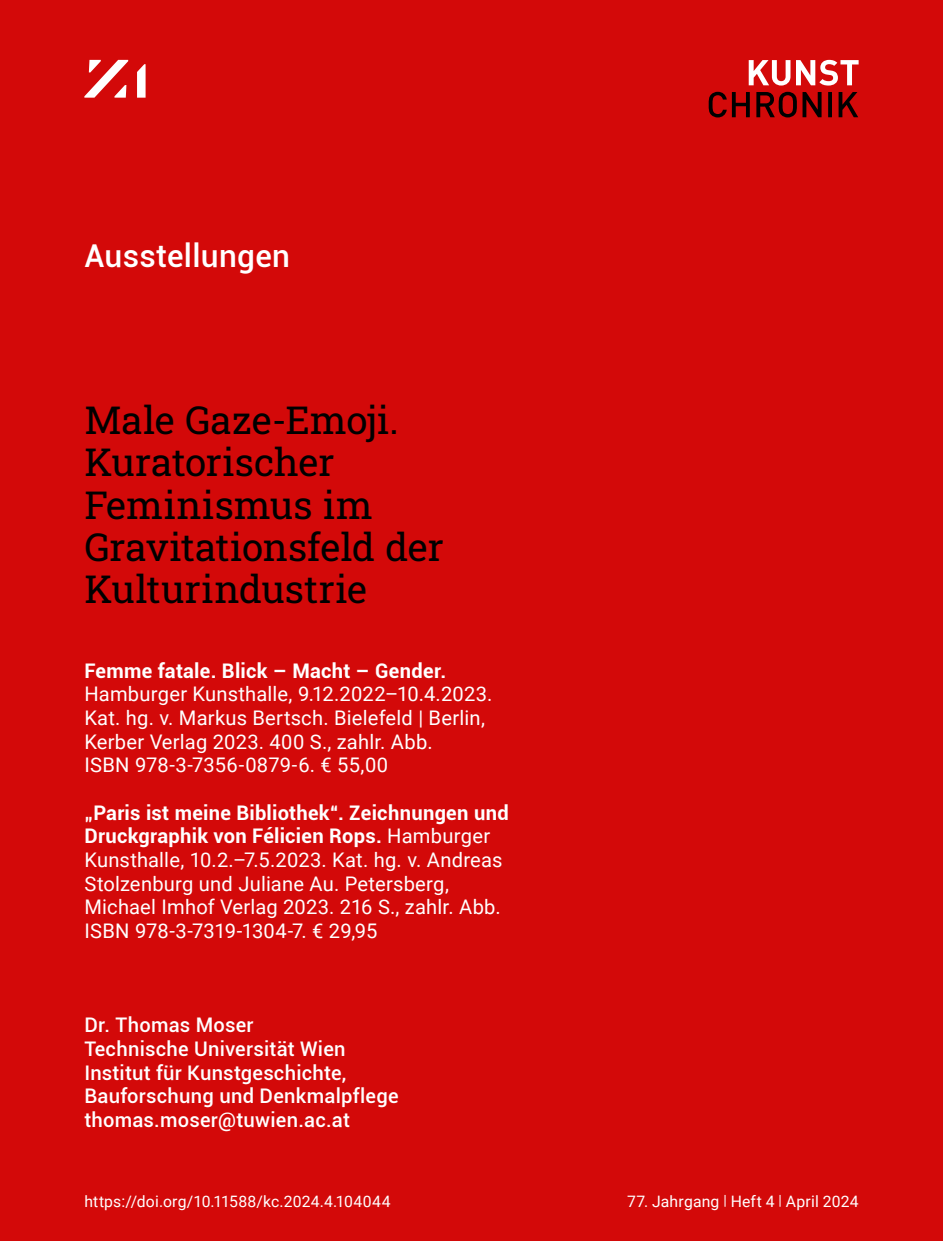
<style>
.page{position:relative;width:943px;height:1241px;background:#fff}
.page>*{position:absolute;margin:0;border:0;box-sizing:border-box;transform-origin:0 0}
.Headline_Slab_20pt{font:38.5px/42px "Roboto Slab";color:#000}
.Kapitel_18pt{font:500 31.5px "Roboto";letter-spacing:.01em;color:#fff}
.Fließtext_11_5pt{font:20.12px/23.6px "Roboto";letter-spacing:.01em;color:#fff}
.Fließtext_11_5pt-2{font:500 20.12px/23.6px "Roboto";letter-spacing:.01em;color:#fff}
.t1{font:15.75px "Roboto";letter-spacing:.01em;color:#fff}
.s1{font-weight:700}
.s2{font-size:14px}
</style>
<div class="page">
<div style="left:0;top:0;width:943px;height:1240px;background:#d30909"></div>
<svg style="left:708px;top:92px;width:150px;height:25px"></svg>
<svg style="left:796px;top:60px;width:62px;height:25px"></svg>
<svg style="left:748px;top:60px;width:42px;height:25px"></svg>
<svg style="left:84px;top:60px;width:44px;height:38px"></svg>
<svg style="left:137px;top:64px;width:9px;height:34px"></svg>
<p class="Kapitel_18pt" style="left:84px;top:233px;width:207px">Ausstellungen</p>
<p class="Headline_Slab_20pt" style="left:84px;top:398px;width:361px">Male Gaze-Emoji.<br>Kuratorischer<br>Feminismus im<br>Gravitationsfeld der<br>Kulturindustrie</p>
<p class="Fließtext_11_5pt" style="left:84px;top:658px;width:409px"><span class="s1">Femme fatale. Blick – Macht – Gender.<br></span>Hamburger Kunsthalle, 9.12.2022–10.4.2023.<br>Kat. hg. v. Markus Bertsch. Bielefeld | Berlin, Kerber Verlag 2023. 400 S., zahlr. Abb.<br>ISBN 978-3-7356-0879-6. € 55,00</p>
<p class="Fließtext_11_5pt" style="left:84px;top:799px;width:426px"><span class="s1">„Paris ist meine Bibliothek“. Zeichnungen und Druckgraphik von Félicien Rops.</span> Hamburger Kunsthalle, 10.2.–7.5.2023. Kat. hg. v. Andreas Stolzenburg und Juliane Au. Petersberg, Michael Imhof Verlag 2023. 216 S., zahlr. Abb.<br>ISBN 978-3-7319-1304-7. € 29,95</p>
<p class="Fließtext_11_5pt-2" style="left:84px;top:1012px;width:171px">Dr. Thomas Moser</p>
<p class="Fließtext_11_5pt-2" style="left:84px;top:1036px;width:263px">Technische Universität Wien</p>
<p class="Fließtext_11_5pt-2" style="left:84px;top:1059px;width:316px">Institut für Kunstgeschichte,<br>Bauforschung und Denkmalpflege</p>
<p class="Fließtext_11_5pt-2" style="left:84px;top:1106px;width:267px">thomas.moser@tuwien.ac.at</p>
<p class="t1" style="left:84px;top:1189px;width:308px">https://doi.org/10.11588/kc.2024.4.104044</p>
<p class="t1" style="left:627px;top:1189px;width:233px">77. Jahrgang <span class="s2">|</span> Heft 4 <span class="s2">|</span> April 2024</p>
</div>
